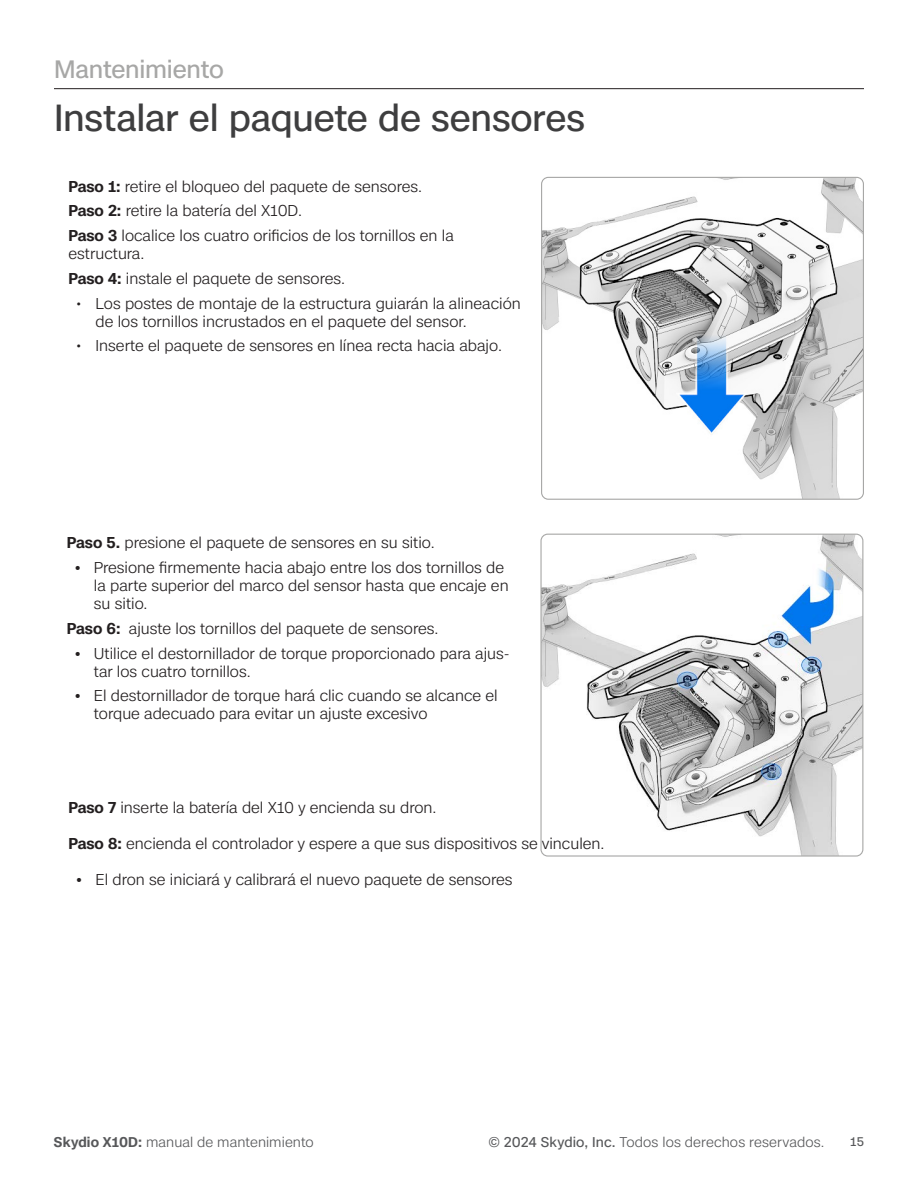
<style>
.page{position:relative;width:918px;height:1188px;background:#fff}
.page>*{position:absolute;margin:0;border:0;box-sizing:border-box;transform-origin:0 0}
.Heading_2{font:36px "Case";letter-spacing:-.01em;color:#3e3e3f}
.Section_Headings_Eyebrow{font:24px "Case";letter-spacing:-.01em;color:#a7a7a6}
.t1{font:300 15px/18px "Case";color:#231f20}
.t2{font:300 13.5px "Case";letter-spacing:.005em;color:#57585a}
.t3{font:12px "Case";color:#57585a}
.s1{font-weight:600}
.s2{font-weight:400}
</style>
<div class="page">
<hr style="left:54px;top:88px;width:810px;height:1px;background:#231f20">
<img style="left:542px;top:177px;width:321px;height:321px">
<div style="left:541px;top:177px;width:323px;height:323px;border:1px solid #a7a7a6;border-radius:7px"></div>
<img style="left:541px;top:534px;width:322px;height:322px">
<div style="left:540px;top:534px;width:323px;height:323px;border:1px solid #a7a7a6;border-radius:7px"></div>
<p class="Section_Headings_Eyebrow" style="left:54px;top:51px;width:171px">Mantenimiento</p>
<p class="Heading_2" style="left:54px;top:91px;width:533px">Instalar el paquete de sensores</p>
<p class="t1" style="left:69px;top:177px;width:355px"><span class="s1">Paso 1:</span> retire el bloqueo del paquete de sensores.</p>
<p class="t1" style="left:69px;top:201px;width:235px"><span class="s1">Paso 2:</span> retire la batería del X10D.</p>
<p class="t1" style="left:69px;top:226px;width:387px"><span class="s1">Paso 3</span> localice los cuatro orificios de los tornillos en la estructura.</p>
<p class="t1" style="left:69px;top:269px;width:278px"><span class="s1">Paso 4:</span> instale el paquete de sensores.</p>
<p class="t1" style="left:96px;top:294px;width:427px;text-indent:-20px">• Los postes de montaje de la estructura guiarán la alineación de los tornillos incrustados en el paquete del sensor.</p>
<p class="t1" style="left:75px;top:336px;width:428px">• Inserte el paquete de sensores en línea recta hacia abajo.</p>
<p class="t1" style="left:67px;top:534px;width:369px"><span class="s1">Paso 5.</span> presione el paquete de sensores en su sitio.</p>
<p class="t1" style="left:94px;top:558px;width:416px;text-indent:-20px"><span class="s2">•</span> Presione firmemente hacia abajo entre los dos tornillos de la parte superior del marco del sensor hasta que encaje en su sitio.</p>
<p class="t1" style="left:67px;top:619px;width:373px"><span class="s1">Paso 6:</span> ajuste los tornillos del paquete de sensores.</p>
<p class="t1" style="left:94px;top:644px;width:417px;text-indent:-20px"><span class="s2">•</span> Utilice el destornillador de torque proporcionado para ajus&shy;tar los cuatro tornillos.</p>
<p class="t1" style="left:94px;top:687px;width:405px;text-indent:-20px"><span class="s2">•</span> El destornillador de torque hará clic cuando se alcance el torque adecuado para evitar un ajuste excesivo</p>
<p class="t1" style="left:69px;top:799px;width:370px"><span class="s1">Paso 7</span> inserte la batería del X10 y encienda su dron.</p>
<p class="t1" style="left:69px;top:835px;width:538px"><span class="s1">Paso 8:</span> encienda el controlador y espere a que sus dispositivos se vinculen.</p>
<p class="t1" style="left:75px;top:871px;width:439px"><span class="s2">•</span> El dron se iniciará y calibrará el nuevo paquete de sensores</p>
<p class="t2" style="left:54px;top:1132px;width:261px"><span class="s1">Skydio X10D:</span> manual de mantenimiento</p>
<p class="t2" style="left:489px;top:1132px;width:338px"><span class="s2">© 2024 Skydio, Inc.</span> Todos los derechos reservados.</p>
<p class="t3" style="left:850px;top:1132px;width:15px">15</p>
</div>
